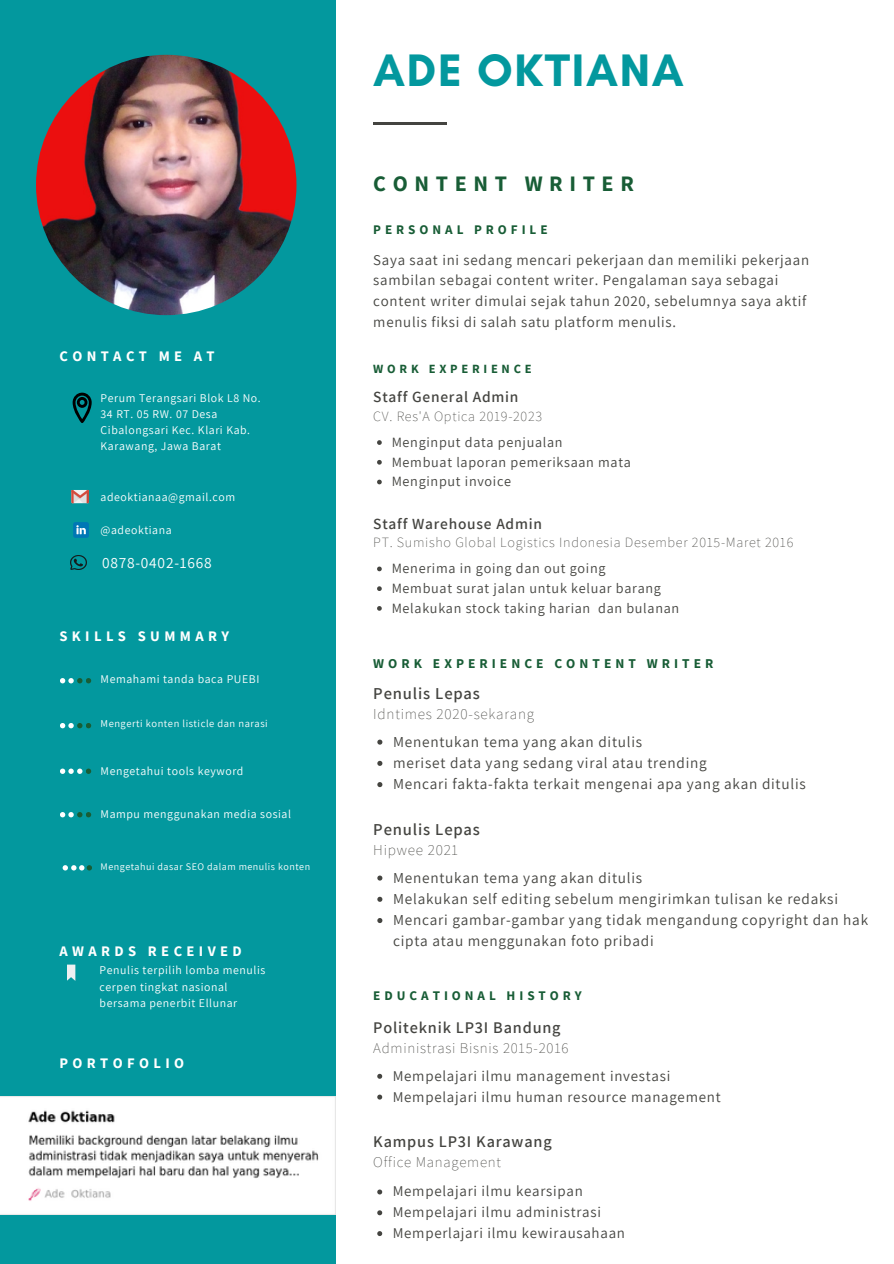
<style>
.page{position:relative;width:894px;height:1264px;background:#fff}
.page>*{position:absolute;margin:0;border:0;box-sizing:border-box;transform-origin:0 0}
.t1{font:700 46.35px "Glacial Indifference";letter-spacing:.035em;color:#03989e}
.t2{font:700 22.05px "Source Sans Pro";letter-spacing:.3em;color:#185d36}
.t3{font:600 16.65px "Assistant";letter-spacing:.05em;color:#444440}
.t4{font:600 16.2px "Assistant";letter-spacing:.05em;color:#444440}
.t5{font:600 15.45px "Assistant";letter-spacing:.05em;color:#444440}
.t6{font:15.45px "Assistant";letter-spacing:.05em;color:#fff}
.t7{font:15.3px/21.1px "Assistant";letter-spacing:.05em;color:#444440}
.t8{font:200 15.3px "Assistant";letter-spacing:.05em;color:#444440}
.t9{font:14.85px/20.7px "Assistant";letter-spacing:.05em;color:#444440}
.t10{font:200 14.85px "Assistant";letter-spacing:.05em;color:#444440}
.t11{font:700 14.55px "Source Sans Pro";letter-spacing:.3em;color:#fff}
.t12{font:14.1px "Assistant";letter-spacing:.05em;color:#444440}
.t13{font:200 14.1px "Assistant";letter-spacing:.05em;color:#444440}
.t14{font:700 13.5px "Source Sans Pro";letter-spacing:.3em;color:#185d36}
.t15{font:700 13.2px "Source Sans Pro";letter-spacing:.3em;color:#185d36}
.t16{font:700 12.45px "Source Sans Pro";letter-spacing:.3em;color:#185d36}
.t17{font:11.85px/16px "Assistant";letter-spacing:.05em;color:#fff}
.t18{font:10.5px "Assistant";letter-spacing:.05em;color:#fff}
.t19{font:10.05px "Assistant";letter-spacing:.05em;color:#fff}
</style>
<div class="page">
<div style="left:0;top:0;width:335px;height:1263px;background:#03989e"></div>
<hr style="left:373px;top:122px;width:73px;height:2px;background:#444440">
<img style="left:36px;top:55px;width:260px;height:260px;border-radius:50%">
<svg style="left:67px;top:964px;width:8px;height:16px"></svg>
<svg style="left:63px;top:865px;width:29px;height:5px"></svg>
<svg style="left:60px;top:768px;width:31px;height:6px"></svg>
<svg style="left:60px;top:723px;width:31px;height:5px"></svg>
<svg style="left:60px;top:678px;width:31px;height:5px"></svg>
<svg style="left:60px;top:812px;width:31px;height:5px"></svg>
<svg style="left:71px;top:490px;width:18px;height:13px"></svg>
<svg style="left:73px;top:522px;width:16px;height:16px"></svg>
<svg style="left:73px;top:392px;width:19px;height:31px"></svg>
<img style="left:0;top:1096px;width:335px;height:118px">
<img style="left:70px;top:555px;width:16px;height:15px">
<svg style="left:377px;top:1073px;width:5px;height:5px"></svg>
<svg style="left:377px;top:1094px;width:5px;height:5px"></svg>
<svg style="left:377px;top:1189px;width:5px;height:5px"></svg>
<svg style="left:377px;top:1210px;width:5px;height:5px"></svg>
<svg style="left:377px;top:1231px;width:5px;height:4px"></svg>
<svg style="left:377px;top:440px;width:4px;height:5px"></svg>
<svg style="left:377px;top:460px;width:4px;height:4px"></svg>
<svg style="left:377px;top:479px;width:4px;height:5px"></svg>
<svg style="left:377px;top:566px;width:4px;height:5px"></svg>
<svg style="left:377px;top:586px;width:4px;height:5px"></svg>
<svg style="left:377px;top:606px;width:4px;height:4px"></svg>
<svg style="left:377px;top:739px;width:5px;height:5px"></svg>
<svg style="left:377px;top:760px;width:5px;height:6px"></svg>
<svg style="left:377px;top:782px;width:5px;height:5px"></svg>
<svg style="left:377px;top:875px;width:5px;height:5px"></svg>
<svg style="left:377px;top:896px;width:5px;height:5px"></svg>
<svg style="left:377px;top:918px;width:5px;height:5px"></svg>
<p class="t11" style="left:59px;top:347px;width:157px">CONTACT ME AT</p>
<p class="t17" style="left:101px;top:390px;width:162px">Perum Terangsari Blok L8 No.<br>34 RT. 05 RW. 07 Desa<br>Cibalongsari Kec. Klari Kab.<br>Karawang, Jawa Barat</p>
<p class="t17" style="left:101px;top:488px;width:136px">adeoktianaa@gmail.com</p>
<p class="t17" style="left:101px;top:522px;width:73px">@adeoktiana</p>
<h6 class="t6" style="left:102px;top:552px;width:111px">0878-0402-1668</h6>
<p class="t11" style="left:59px;top:626px;width:171px">SKILLS SUMMARY</p>
<h4 class="t17" style="left:101px;top:671px;width:160px">Memahami tanda baca PUEBI</h4>
<p class="t18" style="left:101px;top:715px;width:169px">Mengerti konten listicle dan narasi</p>
<h5 class="t17" style="left:101px;top:762px;width:144px">Mengetahui tools keyword</h5>
<p class="t17" style="left:101px;top:805px;width:192px">Mampu menggunakan media sosial</p>
<p class="t19" style="left:101px;top:859px;width:211px">Mengetahui dasar SEO dalam menulis konten</p>
<p class="t11" style="left:59px;top:941px;width:184px">AWARDS RECEIVED</p>
<p class="t17" style="left:100px;top:961px;width:167px">Penulis terpilih lomba menulis cerpen tingkat nasional bersama penerbit Ellunar</p>
<h3 class="t11" style="left:59px;top:1053px;width:126px">PORTOFOLIO</h3>
<p class="t1" style="left:373px;top:42px;width:312px">ADE OKTIANA</p>
<p class="t2" style="left:373px;top:169px;width:262px">CONTENT WRITER</p>
<p class="t15" style="left:373px;top:221px;width:176px">PERSONAL PROFILE</p>
<p class="t9" style="left:373px;top:249px;width:437px">Saya saat ini sedang mencari pekerjaan dan memiliki pekerjaan sambilan sebagai content writer. Pengalaman saya sebagai content writer dimulai sejak tahun 2020, sebelumnya saya aktif menulis fiksi di salah satu platform menulis.</p>
<p class="t16" style="left:373px;top:361px;width:160px">WORK EXPERIENCE</p>
<p class="t5" style="left:373px;top:386px;width:147px">Staff General Admin</p>
<p class="t13" style="left:373px;top:407px;width:170px">CV. Res'A Optica 2019-2023</p>
<h3 class="t12" style="left:391px;top:432px;width:172px">Menginput data penjualan</h3>
<h6 class="t12" style="left:391px;top:452px;width:241px">Membuat laporan pemeriksaan mata</h6>
<p class="t12" style="left:391px;top:472px;width:121px">Menginput invoice</p>
<p class="t5" style="left:373px;top:513px;width:170px">Staff Warehouse Admin</p>
<p class="t13" style="left:373px;top:533px;width:421px">PT. Sumisho Global Logistics Indonesia Desember 2015-Maret 2016</p>
<h5 class="t12" style="left:391px;top:558px;width:215px">Menerima in going dan out going</h5>
<h3 class="t12" style="left:391px;top:578px;width:271px">Membuat surat jalan untuk keluar barang</h3>
<h4 class="t12" style="left:391px;top:598px;width:289px">Melakukan stock taking harian dan bulanan</h4>
<p class="t14" style="left:373px;top:654px;width:341px">WORK EXPERIENCE CONTENT WRITER</p>
<p class="t3" style="left:373px;top:681px;width:108px">Penulis Lepas</p>
<p class="t8" style="left:373px;top:703px;width:162px">Idntimes 2020-sekarang</p>
<h3 class="t7" style="left:393px;top:730px;width:250px">Menentukan tema yang akan ditulis</h3>
<h4 class="t7" style="left:393px;top:751px;width:315px">meriset data yang sedang viral atau trending</h4>
<p class="t7" style="left:393px;top:773px;width:414px">Mencari fakta-fakta terkait mengenai apa yang akan ditulis</p>
<p class="t3" style="left:373px;top:818px;width:108px">Penulis Lepas</p>
<p class="t8" style="left:373px;top:839px;width:86px">Hipwee 2021</p>
<h5 class="t7" style="left:393px;top:866px;width:250px">Menentukan tema yang akan ditulis</h5>
<h3 class="t7" style="left:393px;top:887px;width:446px">Melakukan self editing sebelum mengirimkan tulisan ke redaksi</h3>
<h6 class="t7" style="left:393px;top:908px;width:476px">Mencari gambar-gambar yang tidak mengandung copyright dan hak cipta atau menggunakan foto pribadi</h6>
<h5 class="t15" style="left:373px;top:986px;width:210px">EDUCATIONAL HISTORY</h5>
<h1 class="t4" style="left:373px;top:1015px;width:189px">Politeknik LP3I Bandung</h1>
<h2 class="t10" style="left:373px;top:1037px;width:197px">Administrasi Bisnis 2015-2016</h2>
<p class="t9" style="left:392px;top:1064px;width:279px">Mempelajari ilmu management investasi</p>
<h5 class="t9" style="left:392px;top:1085px;width:329px">Mempelajari ilmu human resource management</h5>
<h3 class="t4" style="left:373px;top:1130px;width:180px">Kampus LP3I Karawang</h3>
<h6 class="t10" style="left:373px;top:1152px;width:129px">Office Management</h6>
<h5 class="t9" style="left:392px;top:1180px;width:191px">Mempelajari ilmu kearsipan</h5>
<h6 class="t9" style="left:392px;top:1201px;width:210px">Mempelajari ilmu administrasi</h6>
<h5 class="t9" style="left:392px;top:1222px;width:234px">Memperlajari ilmu kewirausahaan</h5>
</div>
